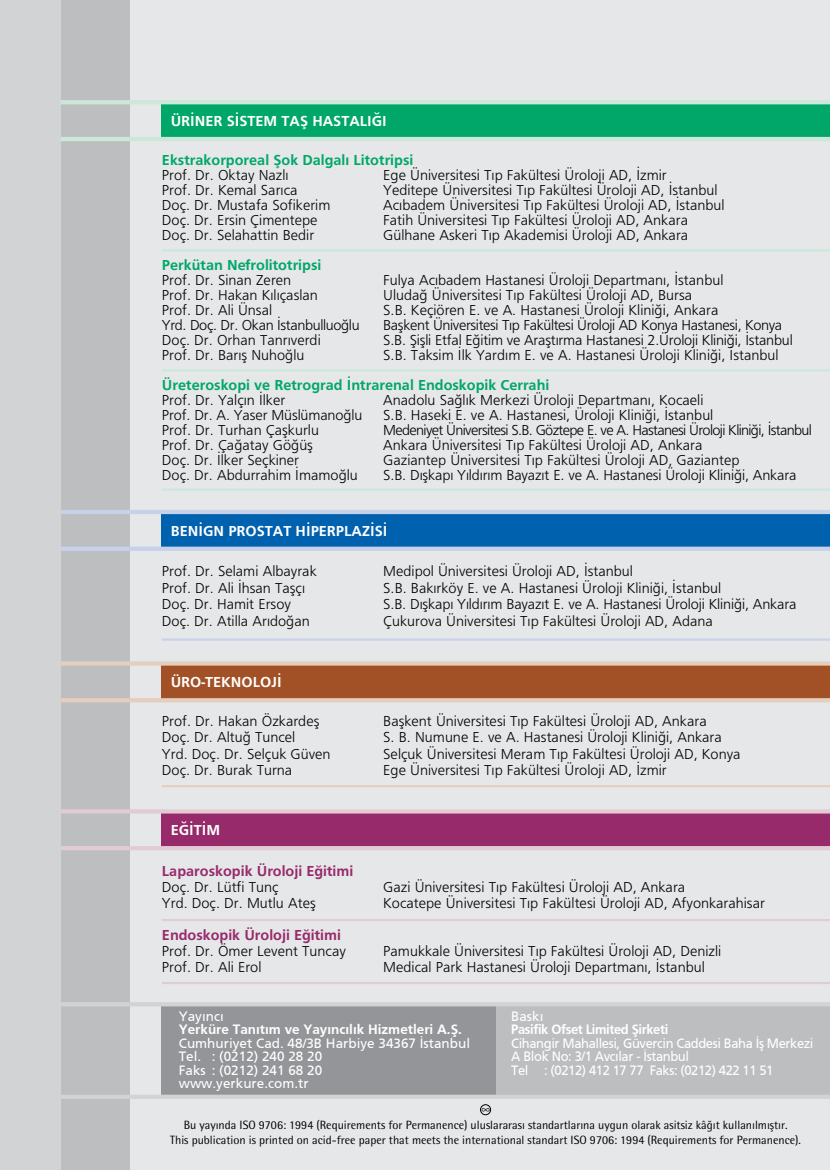
<style>
.page{position:relative;width:830px;height:1170px;background:#fff}
.page>*{position:absolute;margin:0;border:0;box-sizing:border-box;transform-origin:0 0}
.t1{font:500 15px "Frugal Sans";color:#000}
.t2{font:700 15px "Frugal Sans";color:#00a769}
.t3{font:500 15px "Frugal Sans";letter-spacing:-.025em;color:#000}
.t4{font:500 15px "Frugal Sans";letter-spacing:-.045em;color:#000}
.t5{font:700 15px "Frugal Sans";color:#fff}
.t6{font:700 15px "Frugal Sans";color:#972a6b}
.t7{font:13.5px/13.5px "Frutiger T";letter-spacing:-.03em;color:#fff;scale:.96 1}
.t8{font:13.5px/13.5px "Frutiger T";color:#fff}
.t9{font:700 13.5px "Frutiger T";color:#fff}
.t10{font:700 13.5px "Frutiger T";letter-spacing:-.03em;color:#fff;scale:.96 1}
.t11{font:13.5px "Frutiger T";letter-spacing:-.03em;color:#fff}
.t12{font:12px/15.8px "Rotis Semi Sans R";color:#000;text-align:center}
</style>
<div class="page">
<div style="left:0;top:0;width:829px;height:1169px;background:#e6e7e8"></div>
<div style="left:0;top:0;width:130px;height:1169px;background:#bcbec0"></div>
<div style="left:0;top:0;width:61px;height:1169px;background:#d1d3d4"></div>
<hr style="left:162px;top:981px;width:667px;height:3px;background:#e2cbd5">
<div style="left:162px;top:102px;width:667px;height:37px;background:#00a769"></div>
<hr style="left:61px;top:137px;width:768px;height:4px;background:#cbe8da">
<hr style="left:61px;top:100px;width:768px;height:4px;background:#cbe8da">
<hr style="left:162px;top:249px;width:667px;height:2px;background:#cbe8da">
<hr style="left:162px;top:369px;width:667px;height:2px;background:#cbe8da">
<hr style="left:162px;top:488px;width:667px;height:2px;background:#cbe8da">
<hr style="left:162px;top:638px;width:667px;height:2px;background:#c7d1ea">
<div style="left:162px;top:512px;width:667px;height:36px;background:#0061af"></div>
<hr style="left:61px;top:510px;width:768px;height:4px;background:#c7d1ea">
<div style="left:61px;top:546px;width:768px;height:5px;background:#c7d1ea"></div>
<hr style="left:162px;top:785px;width:667px;height:2px;background:#e4cebe">
<div style="left:162px;top:663px;width:667px;height:37px;background:#a15125"></div>
<svg style="left:61px;top:661px;width:768px;height:4px;background:#e3cfc1"></svg>
<svg style="left:61px;top:698px;width:768px;height:4px;background:#e1c9b9"></svg>
<hr style="left:162px;top:918px;width:667px;height:3px;background:#e2cbd5">
<div style="left:162px;top:811px;width:667px;height:37px;background:#972a6b"></div>
<hr style="left:61px;top:809px;width:768px;height:4px;background:#e2cbd5">
<hr style="left:61px;top:846px;width:768px;height:4px;background:#e2cbd5">
<div style="left:480px;top:1104px;width:10px;height:10px;border:1px solid #000;border-radius:50%"></div>
<div style="left:162px;top:1004px;width:667px;height:92px;background:#bcbec0"></div>
<div style="left:162px;top:1004px;width:333px;height:92px;background:#939598"></div>
<hr style="left:61px;top:1002px;width:768px;height:4px;background:#d1d3d4">
<svg style="left:61px;top:1094px;width:768px;height:4px;background:#cacccd"></svg>
<p class="t5" style="left:171px;top:112px;width:218px">ÜRİNER SİSTEM TAŞ HASTALIĞI</p>
<p class="t2" style="left:162px;top:151px;width:253px">Ekstrakorporeal Şok Dalgal› Litotripsi</p>
<p class="t1" style="left:162px;top:166px;width:128px">Prof. Dr. Oktay Nazl›</p>
<p class="t1" style="left:383px;top:166px;width:285px">Ege Üniversitesi T›p Fakültesi Üroloji AD, İzmir</p>
<p class="t1" style="left:162px;top:181px;width:137px">Prof. Dr. Kemal Sar›ca</p>
<p class="t1" style="left:383px;top:181px;width:336px">Yeditepe Üniversitesi T›p Fakültesi Üroloji AD, İstanbul</p>
<p class="t1" style="left:162px;top:196px;width:170px">Doç. Dr. Mustafa Sofikerim</p>
<p class="t1" style="left:383px;top:196px;width:343px">Acıbadem Üniversitesi Tıp Fakültesi Üroloji AD, İstanbul</p>
<p class="t1" style="left:162px;top:211px;width:157px">Doç. Dr. Ersin Çimentepe</p>
<p class="t1" style="left:383px;top:211px;width:306px">Fatih Üniversitesi T›p Fakültesi Üroloji AD, Ankara</p>
<p class="t1" style="left:162px;top:226px;width:154px">Doç. Dr. Selahattin Bedir</p>
<p class="t1" style="left:383px;top:226px;width:306px">Gülhane Askeri Tıp Akademisi Üroloji AD, Ankara</p>
<p class="t2" style="left:162px;top:256px;width:161px">Perkütan Nefrolitotripsi</p>
<p class="t1" style="left:162px;top:271px;width:131px">Prof. Dr. Sinan Zeren</p>
<p class="t1" style="left:383px;top:271px;width:341px">Fulya Acıbadem Hastanesi Üroloji Departmanı, İstanbul</p>
<p class="t1" style="left:162px;top:286px;width:157px">Prof. Dr. Hakan K›l›çaslan</p>
<p class="t1" style="left:383px;top:286px;width:310px">Uludağ Üniversitesi T›p Fakültesi Üroloji AD, Bursa</p>
<p class="t1" style="left:162px;top:301px;width:112px">Prof. Dr. Ali Ünsal</p>
<p class="t1" style="left:383px;top:301px;width:336px">S.B. Keçiören E. ve A. Hastanesi Üroloji Kliniği, Ankara</p>
<p class="t3" style="left:162px;top:316px;width:199px">Yrd. Doç. Dr. Okan İstanbulluoğlu</p>
<p class="t3" style="left:383px;top:316px;width:400px">Başkent Üniversitesi T›p Fakültesi Üroloji AD Konya Hastanesi, Konya</p>
<p class="t1" style="left:162px;top:331px;width:160px">Doç. Dr. Orhan Tanr›verdi</p>
<p class="t1" style="left:383px;top:331px;width:411px">S.B. Şişli Etfal Eğitim ve Araşt›rma Hastanesi 2.Üroloji Kliniği, İstanbul</p>
<p class="t1" style="left:162px;top:346px;width:144px">Prof. Dr. Barış Nuhoğlu</p>
<p class="t1" style="left:383px;top:346px;width:396px">S.B. Taksim İlk Yard›m E. ve A. Hastanesi Üroloji Kliniği, İstanbul</p>
<p class="t2" style="left:162px;top:376px;width:388px">Üreteroskopi ve Retrograd İntrarenal Endoskopik Cerrahi</p>
<p class="t1" style="left:162px;top:391px;width:125px">Prof. Dr. Yalç›n İlker</p>
<p class="t1" style="left:383px;top:391px;width:321px">Anadolu Sağlık Merkezi Üroloji Departmanı, Kocaeli</p>
<p class="t1" style="left:162px;top:406px;width:202px">Prof. Dr. A. Yaser Müslümanoğlu</p>
<p class="t1" style="left:383px;top:406px;width:331px">S.B. Haseki E. ve A. Hastanesi, Üroloji Kliniği, İstanbul</p>
<p class="t1" style="left:162px;top:421px;width:158px">Prof. Dr. Turhan Çaşkurlu</p>
<p class="t4" style="left:383px;top:421px;width:430px">Medeniyet Üniversitesi S.B. Göztepe E. ve A. Hastanesi Üroloji Kliniği, İstanbul</p>
<p class="t1" style="left:162px;top:436px;width:152px">Prof. Dr. Çağatay Göğüş</p>
<p class="t1" style="left:383px;top:436px;width:320px">Ankara Üniversitesi T›p Fakültesi Üroloji AD, Ankara</p>
<p class="t1" style="left:162px;top:451px;width:139px">Doç. Dr. İlker Seçkiner</p>
<p class="t1" style="left:383px;top:451px;width:358px">Gaziantep Üniversitesi T›p Fakültesi Üroloji AD, Gaziantep</p>
<p class="t1" style="left:162px;top:466px;width:197px">Doç. Dr. Abdurrahim İmamoğlu</p>
<p class="t1" style="left:383px;top:466px;width:414px">S.B. D›şkap› Y›ld›r›m Bayaz›t E. ve A. Hastanesi Üroloji Kliniği, Ankara</p>
<p class="t5" style="left:171px;top:522px;width:218px">BENİGN PROSTAT HİPERPLAZİSİ</p>
<p class="t1" style="left:162px;top:562px;width:156px">Prof. Dr. Selami Albayrak</p>
<p class="t1" style="left:383px;top:562px;width:251px">Medipol Üniversitesi Üroloji AD, İstanbul</p>
<p class="t1" style="left:162px;top:579px;width:145px">Prof. Dr. Ali İhsan Taşç›</p>
<p class="t1" style="left:383px;top:579px;width:339px">S.B. Bak›rköy E. ve A. Hastanesi Üroloji Kliniği, İstanbul</p>
<p class="t1" style="left:162px;top:595px;width:130px">Doç. Dr. Hamit Ersoy</p>
<p class="t1" style="left:383px;top:595px;width:414px">S.B. D›şkap› Y›ld›r›m Bayaz›t E. ve A. Hastanesi Üroloji Kliniği, Ankara</p>
<p class="t1" style="left:162px;top:612px;width:149px">Doç. Dr. Atilla Ar›doğan</p>
<p class="t1" style="left:383px;top:612px;width:331px">Çukurova Üniversitesi T›p Fakültesi Üroloji AD, Adana</p>
<p class="t5" style="left:171px;top:673px;width:112px">ÜRO-TEKNOLOJİ</p>
<p class="t1" style="left:162px;top:712px;width:159px">Prof. Dr. Hakan Özkardeş</p>
<p class="t1" style="left:383px;top:712px;width:325px">Başkent Üniversitesi T›p Fakültesi Üroloji AD, Ankara</p>
<p class="t1" style="left:162px;top:728px;width:135px">Doç. Dr. Altuğ Tuncel</p>
<p class="t1" style="left:383px;top:728px;width:340px">S. B. Numune E. ve A. Hastanesi Üroloji Kliniği, Ankara</p>
<p class="t1" style="left:162px;top:744px;width:170px">Yrd. Doç. Dr. Selçuk Güven</p>
<p class="t1" style="left:383px;top:744px;width:358px">Selçuk Üniversitesi Meram T›p Fakültesi Üroloji AD, Konya</p>
<p class="t1" style="left:162px;top:760px;width:132px">Doç. Dr. Burak Turna</p>
<p class="t1" style="left:383px;top:760px;width:285px">Ege Üniversitesi T›p Fakültesi Üroloji AD, İzmir</p>
<p class="t5" style="left:171px;top:821px;width:51px">EĞİTİM</p>
<p class="t6" style="left:162px;top:861px;width:193px">Laparoskopik Üroloji Eğitimi</p>
<p class="t1" style="left:162px;top:878px;width:118px">Doç. Dr. Lütfi Tunç</p>
<p class="t1" style="left:383px;top:878px;width:303px">Gazi Üniversitesi T›p Fakültesi Üroloji AD, Ankara</p>
<p class="t1" style="left:162px;top:894px;width:155px">Yrd. Doç. Dr. Mutlu Ateş</p>
<p class="t1" style="left:383px;top:894px;width:383px">Kocatepe Üniversitesi T›p Fakültesi Üroloji AD, Afyonkarahisar</p>
<p class="t6" style="left:162px;top:926px;width:180px">Endoskopik Üroloji Eğitimi</p>
<p class="t1" style="left:162px;top:942px;width:185px">Prof. Dr. Ömer Levent Tuncay</p>
<p class="t1" style="left:383px;top:942px;width:339px">Pamukkale Üniversitesi T›p Fakültesi Üroloji AD, Denizli</p>
<p class="t1" style="left:162px;top:958px;width:101px">Prof. Dr. Ali Erol</p>
<p class="t1" style="left:383px;top:958px;width:323px">Medical Park Hastanesi Üroloji Departmanı, İstanbul</p>
<p class="t11" style="left:179px;top:1007px;width:47px">Yay›nc›</p>
<p class="t9" style="left:179px;top:1021px;width:284px">Yerküre Tan›t›m ve Yay›nc›l›k Hizmetleri A.Ş.</p>
<p class="t8" style="left:179px;top:1035px;width:293px">Cumhuriyet Cad. 48/3B Harbiye 34367 İstanbul<br>Tel. : (0212) 240 28 20<br>Faks : (0212) 241 68 20<br>www.yerkure.com.tr</p>
<p class="t11" style="left:511px;top:1007px;width:34px">Bask›</p>
<p class="t10" style="left:511px;top:1021px;width:165px">Pasifik Ofset Limited Şirketi</p>
<p class="t7" style="left:511px;top:1035px;width:316px">Cihangir Mahallesi, Güvercin Caddesi Baha İş Merkezi<br>A Blok No: 3/1 Avcılar - İstanbul<br>Tel : (0212) 412 17 77 Faks: (0212) 422 11 51</p>
<p class="t12" style="left:170px;top:1100px;width:632px">∞<br>Bu yay›nda ISO 9706: 1994 (Requirements for Permanence) uluslararas› standartlar›na uygun olarak asitsiz kâğ›t kullan›lm›şt›r.<br>This publication is printed on acid-free paper that meets the international standart ISO 9706: 1994 (Requirements for Permanence).</p>
</div>
